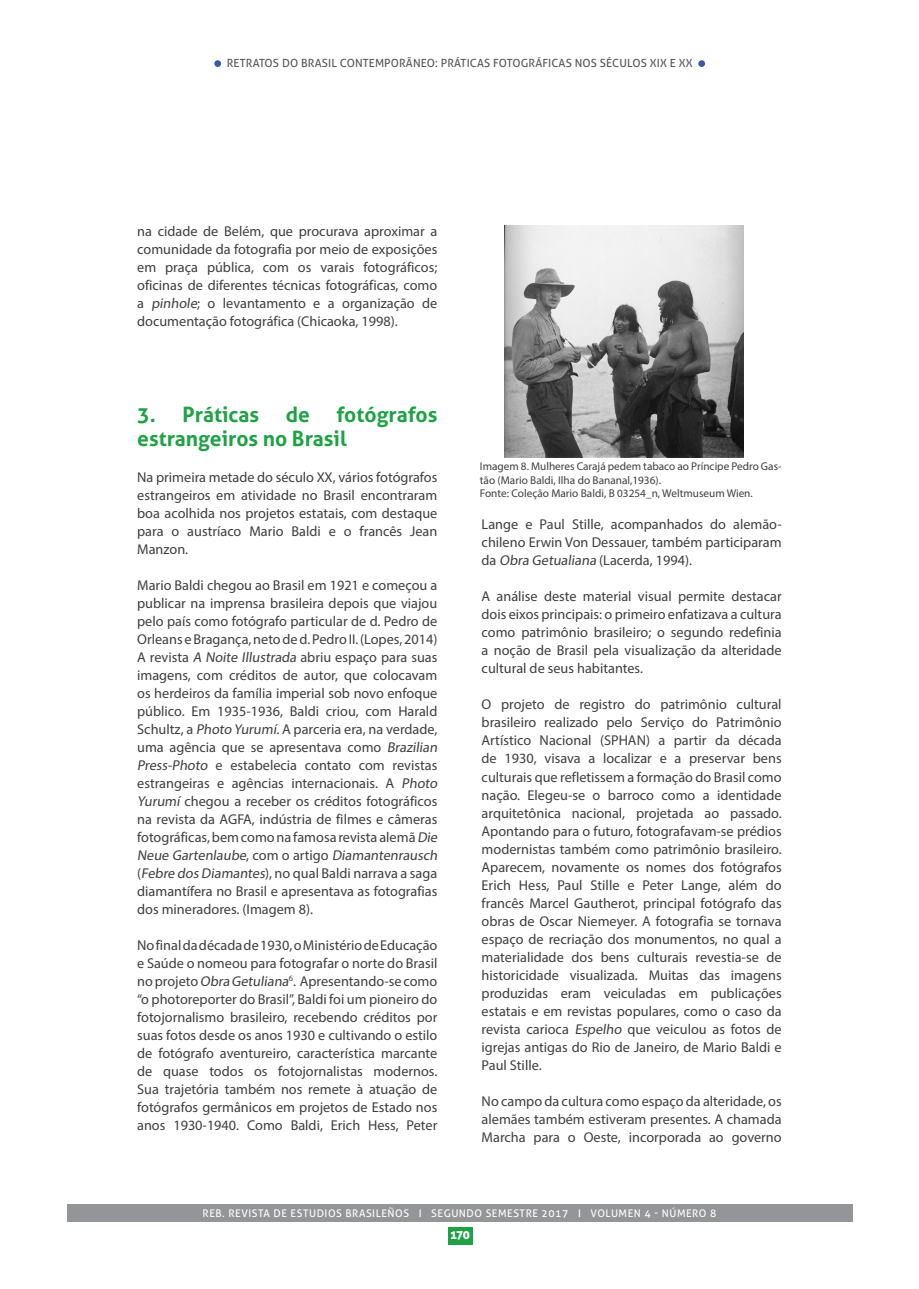
<style>
.page{position:relative;width:919px;height:1289px;background:#fff}
.page>*{position:absolute;margin:0;border:0;box-sizing:border-box;transform-origin:0 0}
.t1{font:700 21px/24px "Aller";color:#1fa245}
.t2{font:14.25px/18px "Myriad Pro";color:#3e3e3f;text-align:justify}
.t3{font:12px "Aller Display";color:#fff}
.t4{font:11.25px/13.5px "Myriad Pro";color:#3e3e3f}
.t5{font:11.25px "Aller";letter-spacing:.01em;color:#57585a}
.t6{font:10.5px "Aller";letter-spacing:.05em;color:#fff}
</style>
<div class="page">
<div style="left:67px;top:1203px;width:785px;height:18px;background:#939598"></div>
<div style="left:448px;top:1226px;width:24px;height:18px;background:#1fa245"></div>
<div style="left:214px;top:60px;width:7px;height:7px;background:#375ba9;border-radius:50%"></div>
<div style="left:698px;top:60px;width:7px;height:7px;background:#375ba9;border-radius:50%"></div>
<img style="left:504px;top:226px;width:239px;height:231px">
<p class="t5" style="left:227px;top:56px;width:467px">RETRATOS DO BRASIL CONTEMPORÂNEO: PRÁTICAS FOTOGRÁFICAS NOS SÉCULOS XIX E XX</p>
<p class="t2" style="left:137px;top:222px;width:302px">na cidade de Belém, que procurava aproximar a comunidade da fotografia por meio de exposições em praça pública, com os varais fotográficos; oficinas de diferentes técnicas fotográficas, como a pinhole; o levantamento e a organização de documentação fotográfica (Chicaoka, 1998).</p>
<p class="t1" style="left:137px;top:402px;width:123px">3. Práticas</p>
<p class="t1" style="left:286px;top:402px;width:26px">de</p>
<p class="t1" style="left:137px;top:402px;width:301px;text-indent:199px">fotógrafos estrangeiros no Brasil</p>
<p class="t2" style="left:137px;top:468px;width:302px">Na primeira metade do século XX, vários fotógrafos estrangeiros em atividade no Brasil encontraram boa acolhida nos projetos estatais, com destaque para o austríaco Mario Baldi e o francês Jean Manzon.</p>
<p class="t2" style="left:137px;top:576px;width:304px;text-align:left">Mario Baldi chegou ao Brasil em 1921 e começou a publicar na imprensa brasileira depois que viajou pelo país como fotógrafo particular de d. Pedro de Orleans e Bragança, neto de d. Pedro II. (Lopes, 2014)<br>A revista A Noite Illustrada abriu espaço para suas imagens, com créditos de autor, que colocavam os herdeiros da família imperial sob novo enfoque público. Em 1935-1936, Baldi criou, com Harald Schultz, a Photo Yurumí. A parceria era, na verdade, uma agência que se apresentava como Brazilian Press-Photo e estabelecia contato com revistas estrangeiras e agências internacionais. A Photo Yurumí chegou a receber os créditos fotográficos na revista da AGFA, indústria de filmes e câmeras fotográficas, bem como na famosa revista alemã Die Neue Gartenlaube, co m o a rt i g o Diamantenrausch (Febre dos Diamantes), no qual Baldi narrava a saga diamantífera no Brasil e apresentava as fotografias dos mineradores. (Imagem 8).</p>
<p class="t2" style="left:137px;top:936px;width:302px">No final da década de 1930, o Ministério de Educação e Saúde o nomeou para fotografar o norte do Brasil no projeto Obra Getuliana<sup>6</sup>. Apresentando-se como “o photoreporter do Brasil”, Baldi foi um pioneiro do fotojornalismo brasileiro, recebendo créditos por suas fotos desde os anos 1930 e cultivando o estilo de fotógrafo aventureiro, característica marcante de quase todos os fotojornalistas modernos.<br>Sua trajetória também nos remete à atuação de fotógrafos germânicos em projetos de Estado nos anos 1930-1940. Como Baldi, Erich Hess, Peter</p>
<p class="t4" style="left:480px;top:460px;width:303px">Imagem 8. Mulheres Carajá pedem tabaco ao Príncipe Pedro Gas&shy;tão (Mario Baldi, Ilha do Bananal,1936).</p>
<p class="t4" style="left:480px;top:487px;width:274px">Fonte: Coleção Mario Baldi, B 03254_n, Weltmuseum Wien.</p>
<p class="t2" style="left:481px;top:515px;width:301px">Lange e Paul Stille, acompanhados do alemão&shy;chileno Erwin Von Dessauer, também participaram da Obra Getualiana (Lacerda, 1994).</p>
<p class="t2" style="left:481px;top:587px;width:301px">A análise deste material visual permite destacar dois eixos principais: o primeiro enfatizava a cultura como patrimônio brasileiro; o segundo redefinia a noção de Brasil pela visualização da alteridade cultural de seus habitantes.</p>
<p class="t2" style="left:481px;top:695px;width:301px">O projeto de registro do patrimônio cultural brasileiro realizado pelo Serviço do Patrimônio Artístico Nacional (SPHAN) a partir da década de 1930, visava a localizar e a preservar bens culturais que refletissem a formação do Brasil como nação. Elegeu-se o barroco como a identidade arquitetônica nacional, projetada ao passado.<br>Apontando para o futuro, fotografavam-se prédios modernistas também como patrimônio brasileiro.<br>Aparecem, novamente os nomes dos fotógrafos Erich Hess, Paul Stille e Peter Lange, além do francês Marcel Gautherot, principal fotógrafo das obras de Oscar Niemeyer. A fotografia se tornava espaço de recriação dos monumentos, no qual a materialidade dos bens culturais revestia-se de historicidade visualizada. Muitas das imagens produzidas eram veiculadas em publicações estatais e em revistas populares, como o caso da revista carioca Espelho que veiculou as fotos de igrejas antigas do Rio de Janeiro, de Mario Baldi e Paul Stille.</p>
<p class="t2" style="left:481px;top:1091px;width:301px">No campo da cultura como espaço da alteridade, os alemães também estiveram presentes. A chamada Marcha para o Oeste, incorporada ao governo</p>
<p class="t6" style="left:202px;top:1206px;width:515px">REB. REVISTA DE ESTUDIOS BRASILEÑOS I SEGUNDO SEMESTRE 2017 I VOLUMEN 4 - NÚMERO 8</p>
<p class="t3" style="left:450px;top:1227px;width:21px">170</p>
</div>
